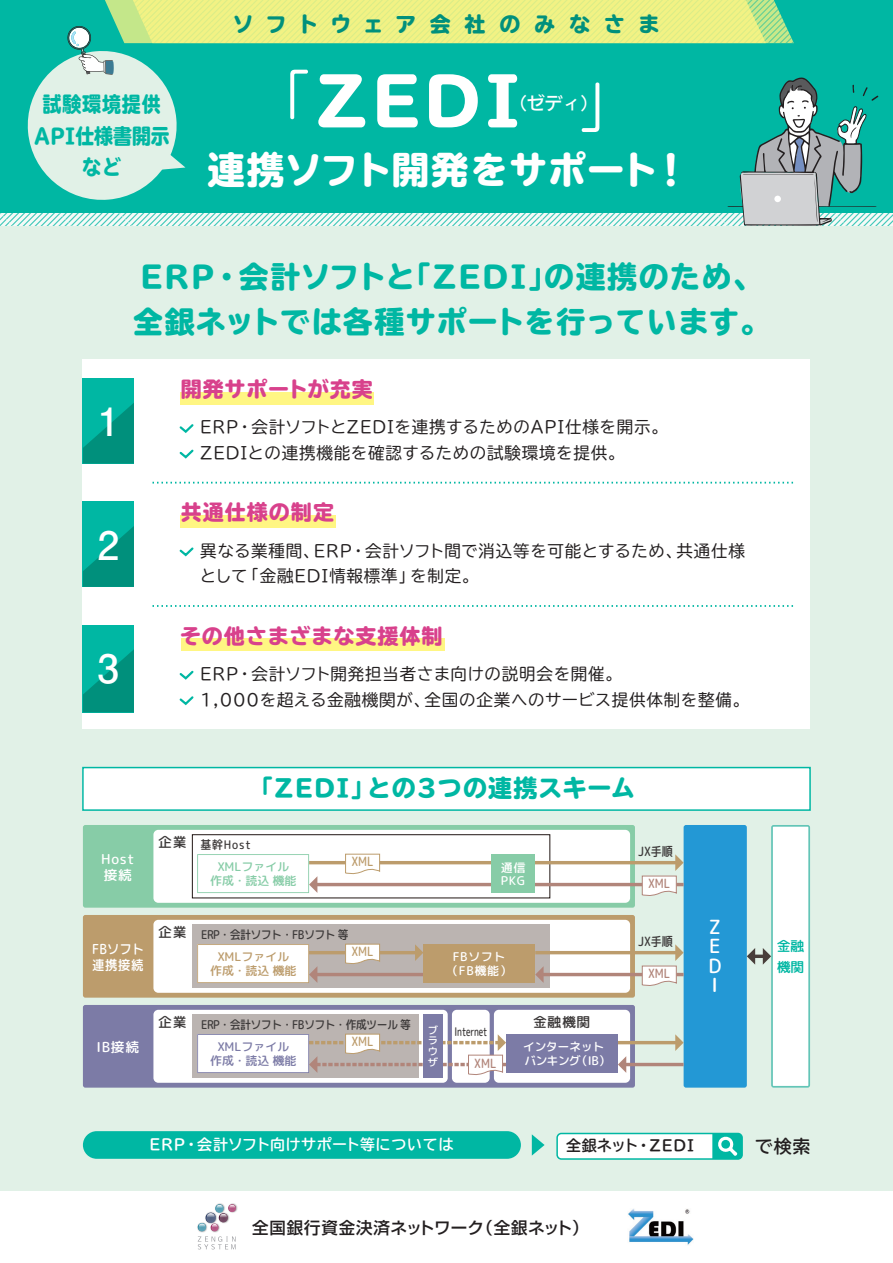
<style>
.page{position:relative;width:893px;height:1263px;background:#fff}
.page>*{position:absolute;margin:0;border:0;box-sizing:border-box;transform-origin:0 0}
.t1{font:800 65.55px "TBUDR Go Std";color:#fff}
.t2{font:700 39px "Futo Go B101 Pro";color:#fff}
.t3{font:800 37.5px "TBUDR Go Std";letter-spacing:.03em;color:#fff}
.t4{font:800 30px/45px "TBUDR Go Std";letter-spacing:.045em;color:#00b7a3}
.t5{font:800 24px "TBUDR Go Std";letter-spacing:.03em;color:#00b7a3}
.t6{font:800 21px "TBUDR Go Std";letter-spacing:.05em;color:#d8418c}
.t7{font:800 21px/31.5px "TBUDR Go Std";color:#00b7a3;text-align:center;scale:.9 1}
.t8{font:800 21px "TBUDR Go Std";letter-spacing:.645em;color:#00907c}
.t9{font:500 19.5px/19.5px "Rounded Mplus 1 c";color:#fff;text-align:justify}
.t10{font:500 18px "Iwa UD Go Dsp Pro";color:#fff}
.t11{font:700 18px "TBUDR Go Std";color:#231f20}
.t12{font:16.5px/25.5px "TBUDR Go Std";letter-spacing:.05em;color:#231f20}
.t13{font:500 16.5px "Shin Go Pro";letter-spacing:.04em;color:#231f20}
.t14{font:700 15px "TBUDR Go Std";letter-spacing:.035em;color:#fff}
.t15{font:700 15px "TBUDR Go Std";letter-spacing:.05em;color:#231f20}
.t16{font:500 13.8px/15.5px "Rounded Mplus 1 c";letter-spacing:.05em;color:#fff}
.t17{font:500 13.8px/15.5px "Rounded Mplus 1 c";color:#fff;scale:.9 1}
.t18{font:500 13.8px/20.5px "Rounded Mplus 1 c";color:#00b7a3}
.t19{font:500 13.8px "Rounded Mplus 1 c";color:#3d3a3a}
.t20{font:500 12.9px "Rounded Mplus 1 c";color:#bc9c6c;scale:.85 1}
.t21{font:500 12.9px "Rounded Mplus 1 c";color:#b1857a;scale:.85 1}
.t22{font:500 12.9px "Rounded Mplus 1 c";color:#3d3a3a;scale:.85 1}
.t23{font:500 12px/22px "Rounded Mplus 1 c";letter-spacing:-.04em;color:#3d3a3a;text-align:center;scale:.9 1}
.t24{font:500 12px/22px "Rounded Mplus 1 c";letter-spacing:-.01em;color:#87cca7}
.t25{font:500 12px/13.8px "Rounded Mplus 1 c";letter-spacing:-.03em;color:#fff}
.t26{font:500 12px/13.8px "Rounded Mplus 1 c";letter-spacing:-.01em;color:#7c7ba6;text-align:center}
.t27{font:500 12px/13.8px "Rounded Mplus 1 c";letter-spacing:.05em;color:#fff;text-align:center}
.t28{font:500 12px "Rounded Mplus 1 c";letter-spacing:-.02em;color:#3d3a3a;scale:.7 1}
.t29{font:500 12px "Rounded Mplus 1 c";color:#bc9c6c}
.t30{font:500 10.35px/10.8px "Rounded Mplus 1 c";color:#fff;text-align:justify}
.s1{font-family:"TBUDR Go Std Super";font-weight:300}
.s2{color:#3d3a3a}
.s3{color:#bc9c6c}
</style>
<div class="page">
<div style="left:0;top:0;width:893px;height:1191px;background:#e1f1e7"></div>
<svg style="left:0;top:213px;width:893px;height:12px"></svg>
<div style="left:0;top:0;width:893px;height:213px;background:#00b7a3"></div>
<div style="left:83px;top:767px;width:727px;height:43px;background:#fff"></div>
<div style="left:82px;top:767px;width:729px;height:44px;border:2px solid #00b7a3"></div>
<div style="left:83px;top:359px;width:727px;height:370px;background:#fff"></div>
<svg style="left:152px;top:482px;width:641px;height:1px"></svg>
<svg style="left:152px;top:605px;width:641px;height:2px"></svg>
<div style="left:83px;top:1131px;width:438px;height:28px;background:#00b7a3;border-radius:14px"></div>
<svg style="left:532px;top:1134px;width:13px;height:21px"></svg>
<div style="left:83px;top:378px;width:51px;height:85px;background:#00b7a3"></div>
<svg style="left:83px;top:403px;width:51px;height:60px"></svg>
<div style="left:83px;top:502px;width:51px;height:85px;background:#00b7a3"></div>
<svg style="left:83px;top:526px;width:51px;height:61px"></svg>
<div style="left:83px;top:625px;width:51px;height:87px;background:#00b7a3"></div>
<svg style="left:83px;top:649px;width:51px;height:63px"></svg>
<div style="left:181px;top:392px;width:193px;height:12px;background:#fff683"></div>
<div style="left:181px;top:515px;width:155px;height:13px;background:#fff683"></div>
<div style="left:181px;top:638px;width:263px;height:13px;background:#fff683"></div>
<svg style="left:24px;top:0;width:854px;height:226px"></svg>
<div style="left:557px;top:1133px;width:185px;height:26px;background:#fff;border-radius:4px"></div>
<div style="left:556px;top:1133px;width:187px;height:27px;border:2px solid #00b7a3;border-radius:4px"></div>
<svg style="left:712px;top:1133px;width:30px;height:26px"></svg>
<div style="left:83px;top:1005px;width:552px;height:83px;background:#7c7ba6;border-radius:2px"></div>
<div style="left:452px;top:1010px;width:38px;height:73px;background:#fff;border-radius:5px"></div>
<div style="left:684px;top:825px;width:63px;height:263px;background:#2398d5;border-radius:2px"></div>
<svg style="left:755px;top:954px;width:8px;height:4px"></svg>
<svg style="left:747px;top:948px;width:8px;height:17px"></svg>
<svg style="left:763px;top:825px;width:47px;height:263px"></svg>
<div style="left:83px;top:915px;width:552px;height:83px;background:#bc9c6c;border-radius:2px"></div>
<div style="left:153px;top:920px;width:477px;height:73px;background:#fff;border-radius:5px"></div>
<div style="left:192px;top:925px;width:358px;height:63px;background:#bbb4b1"></div>
<hr style="left:309px;top:951px;width:107px;height:3px;background:#bc9c6c">
<svg style="left:415px;top:944px;width:8px;height:17px"></svg>
<hr style="left:316px;top:973px;width:107px;height:3px;background:#b1857a">
<hr style="left:535px;top:951px;width:141px;height:3px;background:#bc9c6c">
<hr style="left:542px;top:973px;width:142px;height:3px;background:#b1857a">
<svg style="left:535px;top:966px;width:9px;height:17px"></svg>
<div style="left:83px;top:825px;width:552px;height:83px;background:#87cca7;border-radius:2px"></div>
<div style="left:153px;top:830px;width:477px;height:73px;background:#fff;border-radius:5px"></div>
<div style="left:192px;top:834px;width:358px;height:64px;border:1px solid #211613"></div>
<hr style="left:309px;top:861px;width:367px;height:3px;background:#bc9c6c">
<hr style="left:316px;top:883px;width:368px;height:3px;background:#b1857a">
<div style="left:153px;top:1010px;width:295px;height:73px;background:#fff;border-radius:5px"></div>
<div style="left:494px;top:1010px;width:136px;height:73px;background:#fff;border-radius:5px"></div>
<div style="left:192px;top:1015px;width:226px;height:63px;background:#bbb4b1"></div>
<hr style="left:618px;top:1041px;width:58px;height:3px;background:#bc9c6c">
<svg style="left:675px;top:1034px;width:9px;height:17px"></svg>
<hr style="left:625px;top:1063px;width:59px;height:3px;background:#b1857a">
<svg style="left:618px;top:1056px;width:8px;height:17px"></svg>
<div style="left:423px;top:1015px;width:20px;height:63px;background:#7c7ba6"></div>
<div style="left:423px;top:944px;width:112px;height:39px;background:#bc9c6c"></div>
<svg style="left:197px;top:944px;width:120px;height:39px;background:#f6f3f0"></svg>
<svg style="left:345px;top:943px;width:35px;height:21px"></svg>
<div style="left:491px;top:854px;width:44px;height:39px;background:#87cca7"></div>
<svg style="left:197px;top:854px;width:120px;height:39px"></svg>
<svg style="left:345px;top:853px;width:35px;height:22px"></svg>
<div style="left:506px;top:1034px;width:112px;height:39px;background:#7c7ba6"></div>
<svg style="left:197px;top:1033px;width:309px;height:44px"></svg>
<svg style="left:641px;top:854px;width:43px;height:44px"></svg>
<svg style="left:641px;top:944px;width:43px;height:44px"></svg>
<img style="left:628px;top:1209px;width:65px;height:36px">
<svg style="left:179px;top:424px;width:15px;height:9px"></svg>
<svg style="left:179px;top:449px;width:15px;height:10px"></svg>
<svg style="left:179px;top:547px;width:15px;height:10px"></svg>
<svg style="left:179px;top:670px;width:15px;height:10px"></svg>
<svg style="left:179px;top:696px;width:15px;height:10px"></svg>
<img style="left:218px;top:1203px;width:20px;height:8px">
<svg style="left:197px;top:1204px;width:39px;height:45px"></svg>
<p class="t7" style="left:34px;top:89px;width:152px">試験環境提供<br>API仕様書開示など</p>
<p class="t8" style="left:233px;top:13px;width:428px">ソフトウェア会社のみなさま</p>
<p class="t1" style="left:247px;top:65px;width:397px"><span class="s1">「</span>ZEDI <span class="s1">」</span></p>
<p class="t3" style="left:208px;top:149px;width:483px">連携ソフト開発をサポート！</p>
<p class="t10" style="left:509px;top:90px;width:91px">（ゼディ）</p>
<p class="t4" style="left:133px;top:255px;width:638px">ERP・会計ソフトと｢ZEDI｣の連携のため、全銀ネットでは各種サポートを行っています。</p>
<p class="t2" style="left:98px;top:390px;width:23px">1</p>
<p class="t2" style="left:98px;top:514px;width:23px">2</p>
<p class="t2" style="left:98px;top:637px;width:23px">3</p>
<p class="t6" style="left:181px;top:377px;width:194px">開発サポートが充実</p>
<p class="t12" style="left:200px;top:414px;width:469px">ERP・会計ソフトとZEDIを連携するためのAPI仕様を開示。<br>ZEDIとの連携機能を確認するための試験環境を提供。</p>
<p class="t6" style="left:181px;top:501px;width:155px">共通仕様の制定</p>
<p class="t12" style="left:200px;top:538px;width:547px">異なる業種間、ERP・会計ソフト間で消込等を可能とするため、共通仕様として「金融EDI情報標準」を制定。</p>
<p class="t6" style="left:180px;top:624px;width:264px">その他さまざまな支援体制</p>
<p class="t12" style="left:200px;top:661px;width:551px">ERP・会計ソフト開発担当者さま向けの説明会を開催。<br>1,000を超える金融機関が、全国の企業へのサービス提供体制を整備。</p>
<p class="t5" style="left:249px;top:775px;width:387px">「ZEDI」との３つの連携スキーム</p>
<p class="t16" style="left:101px;top:852px;width:35px">Host接続</p>
<p class="t24" style="left:217px;top:834px;width:73px;text-indent:-59px"><sup>企業</sup> <span class="s2">基幹Host<br></span>XMLファイル</p>
<p class="t24" style="left:210px;top:870px;width:88px">作成・読込 機能</p>
<p class="t20" style="left:351px;top:852px;width:28px">XML</p>
<p class="t25" style="left:501px;top:860px;width:26px">通信<br>PKG</p>
<p class="t22" style="left:638px;top:842px;width:42px">JX手順</p>
<p class="t21" style="left:648px;top:874px;width:28px">XML</p>
<p class="t17" style="left:92px;top:941px;width:59px">FBソフト連携接続</p>
<p class="t23" style="left:158px;top:924px;width:213px"><sup>企業</sup> ERP・会計ソフト・FBソフト 等<br><span class="s3">XMLファイル</span></p>
<p class="t29" style="left:210px;top:962px;width:88px">作成・読込 機能</p>
<p class="t20" style="left:351px;top:942px;width:28px">XML</p>
<p class="t27" style="left:446px;top:950px;width:67px">FBソフト（FB機能）</p>
<p class="t22" style="left:638px;top:932px;width:42px">JX手順</p>
<p class="t21" style="left:648px;top:964px;width:28px">XML</p>
<p class="t9" style="left:708px;top:917px;width:15px">Z E D I</p>
<p class="t18" style="left:777px;top:936px;width:29px">金融機関</p>
<p class="t16" style="left:97px;top:1039px;width:44px">IB接続</p>
<p class="t23" style="left:158px;top:1014px;width:282px"><sup>企業</sup> ERP・会計ソフト・FBソフト・作成ツール 等</p>
<p class="t19" style="left:533px;top:1012px;width:58px">金融機関</p>
<p class="t26" style="left:210px;top:1040px;width:88px">XMLファイル作成・読込 機能</p>
<p class="t25" style="left:523px;top:1040px;width:89px">インターネットバンキング（IB）</p>
<p class="t30" style="left:428px;top:1024px;width:12px">ブラウザ</p>
<p class="t28" style="left:455px;top:1023px;width:48px">Internet</p>
<p class="t20" style="left:351px;top:1032px;width:28px">XML</p>
<p class="t21" style="left:474px;top:1054px;width:28px">XML</p>
<p class="t14" style="left:150px;top:1132px;width:305px">ERP・会計ソフト向けサポート等については</p>
<p class="t15" style="left:566px;top:1133px;width:129px">全銀ネット・ZEDI</p>
<p class="t11" style="left:755px;top:1131px;width:57px">で検索</p>
<p class="t13" style="left:252px;top:1214px;width:338px">全国銀行資金決済ネットワーク（全銀ネット）</p>
</div>
